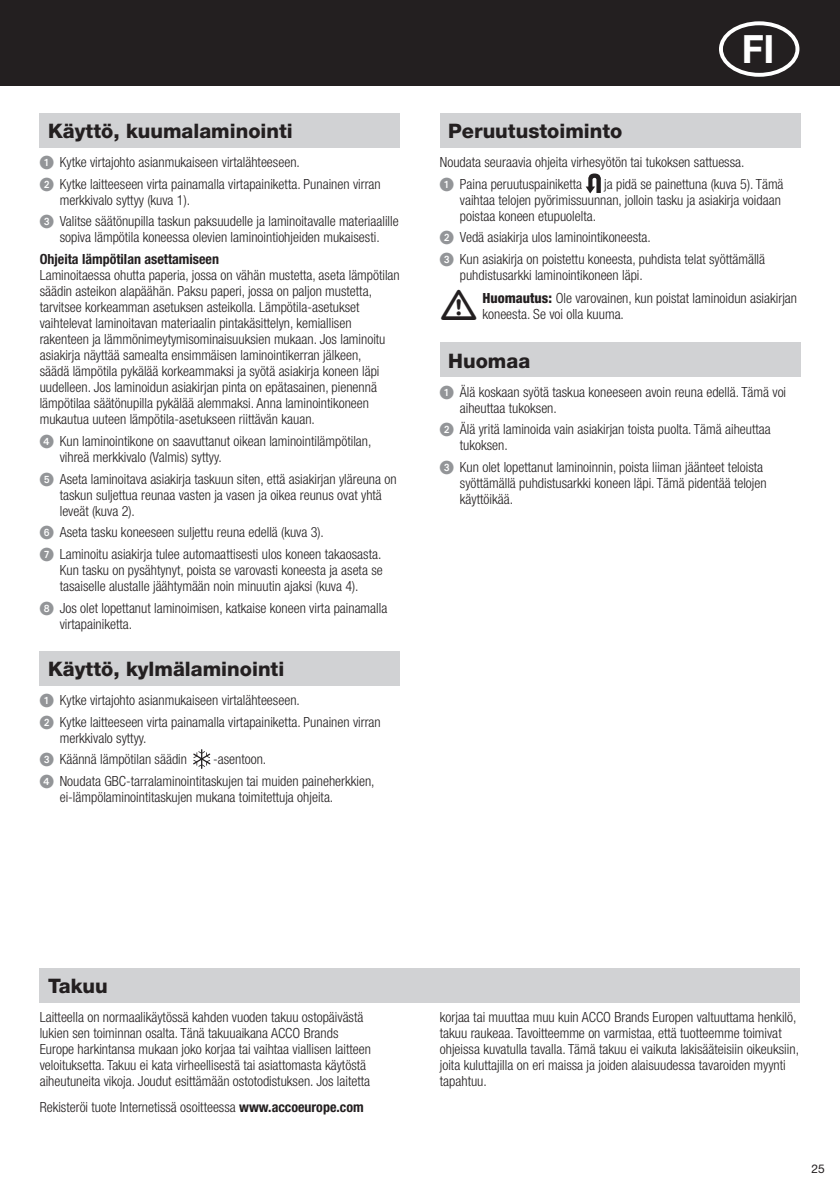
<style>
.page{position:relative;width:840px;height:1191px;background:#fff}
.page>*{position:absolute;margin:0;border:0;box-sizing:border-box;transform-origin:0 0}
.t1{font:700 39px "Helvetica Neue";color:#fff;scale:.95 1}
.t2{font:800 20px "Helvetica Neue";color:#231f20}
.t3{font:300 condensed 14px/16px "Helvetica Neue";color:#231f20}
.t4{font:700 condensed 14px "Helvetica Neue";color:#231f20}
.t5{font:12px "Helvetica Neue";color:#231f20}
.s1{font-family:"European Pi One";font-weight:400;font-stretch:normal;color:#939598}
.s2{font-weight:800}
.s3{font-weight:700}
</style>
<div class="page">
<div style="left:0;top:0;width:839px;height:85px;background:#231f20"></div>
<div style="left:40px;top:113px;width:360px;height:34px;background:#d1d2d4"></div>
<div style="left:40px;top:651px;width:360px;height:34px;background:#d1d2d4"></div>
<svg style="left:193px;top:749px;width:17px;height:20px"></svg>
<div style="left:439px;top:113px;width:360px;height:34px;background:#d1d2d4"></div>
<svg style="left:585px;top:173px;width:15px;height:20px"></svg>
<div style="left:439px;top:343px;width:360px;height:34px;background:#d1d2d4"></div>
<div style="left:40px;top:968px;width:759px;height:34px;background:#d1d2d4"></div>
<h2 class="t2" style="left:48px;top:119px;width:246px">Käyttö, kuumalaminointi</h2>
<p class="t3" style="left:40px;top:151px;width:342px;line-height:21.6px"><span class="s1">1</span> Kytke virtajohto asianmukaiseen virtalähteeseen.<br><span class="s1">2</span> Kytke laitteeseen virta painamalla virtapainiketta. Punainen virran</p>
<p class="t3" style="left:40px;top:189px;width:360px;line-height:21.6px;text-indent:20px">merkkivalo syttyy (kuva 1).<br><span class="s1">3</span> Valitse säätönupilla taskun paksuudelle ja laminoitavalle materiaalille</p>
<p class="t3" style="left:60px;top:229px;width:321px">sopiva lämpötila koneessa olevien laminointiohjeiden mukaisesti.</p>
<p class="t4" style="left:40px;top:251px;width:181px">Ohjeita lämpötilan asettamiseen</p>
<p class="t3" style="left:40px;top:267px;width:361px">Laminoitaessa ohutta paperia, jossa on vähän mustetta, aseta lämpötilan säädin asteikon alapäähän. Paksu paperi, jossa on paljon mustetta, tarvitsee korkeamman asetuksen asteikolla. Lämpötila-asetukset vaihtelevat laminoitavan materiaalin pintakäsittelyn, kemiallisen rakenteen ja lämmönimeytymisominaisuuksien mukaan. Jos laminoitu asiakirja näyttää samealta ensimmäisen laminointikerran jälkeen,<br>säädä lämpötila pykälää korkeammaksi ja syötä asiakirja koneen läpi uudelleen. Jos laminoidun asiakirjan pinta on epätasainen, pienennä lämpötilaa säätönupilla pykälää alemmaksi. Anna laminointikoneen mukautua uuteen lämpötila-asetukseen riittävän kauan.</p>
<p class="t3" style="left:60px;top:433px;width:313px;text-indent:-20px"><span class="s1">4</span> Kun laminointikone on saavuttanut oikean laminointilämpötilan, vihreä merkkivalo (Valmis) syttyy.</p>
<p class="t3" style="left:60px;top:470px;width:338px;text-indent:-20px"><span class="s1">5</span> Aseta laminoitava asiakirja taskuun siten, että asiakirjan yläreuna on taskun suljettua reunaa vasten ja vasen ja oikea reunus ovat yhtä leveät (kuva 2).</p>
<p class="t3" style="left:40px;top:521px;width:343px;line-height:21.6px"><span class="s1">6</span> Aseta tasku koneeseen suljettu reuna edellä (kuva 3).<br><span class="s1">7</span> Laminoitu asiakirja tulee automaattisesti ulos koneen takaosasta.</p>
<p class="t3" style="left:60px;top:562px;width:324px">Kun tasku on pysähtynyt, poista se varovasti koneesta ja aseta se tasaiselle alustalle jäähtymään noin minuutin ajaksi (kuva 4).</p>
<p class="t3" style="left:60px;top:599px;width:329px;text-indent:-20px"><span class="s1">8</span> Jos olet lopettanut laminoimisen, katkaise koneen virta painamalla virtapainiketta.</p>
<h2 class="t2" style="left:48px;top:657px;width:237px">Käyttö, kylmälaminointi</h2>
<p class="t3" style="left:40px;top:689px;width:342px;line-height:21.6px"><span class="s1">1</span> Kytke virtajohto asianmukaiseen virtalähteeseen.<br><span class="s1">2</span> Kytke laitteeseen virta painamalla virtapainiketta. Punainen virran</p>
<p class="t3" style="left:40px;top:727px;width:149px;line-height:21.6px;text-indent:20px">merkkivalo syttyy.<br><span class="s1">3</span> Käännä lämpötilan säädin</p>
<p class="t3" style="left:40px;top:748px;width:336px;line-height:21.6px;text-indent:173px">-asentoon.<br><span class="s1">4</span> Noudata GBC-tarralaminointitaskujen tai muiden paineherkkien,</p>
<p class="t3" style="left:60px;top:789px;width:275px">ei-lämpölaminointitaskujen mukana toimitettuja ohjeita.</p>
<h1 class="t1" style="left:717px;top:25px;width:88px">□F I</h1>
<h2 class="t2" style="left:448px;top:119px;width:176px">Peruutustoiminto</h2>
<p class="t3" style="left:439px;top:151px;width:306px;line-height:21.6px">Noudata seuraavia ohjeita virhesyötön tai tukoksen sattuessa.<br><span class="s1">1</span> Paina peruutuspainiketta</p>
<p class="t3" style="left:459px;top:176px;width:325px;text-indent:144px">ja pidä se painettuna (kuva 5). Tämä vaihtaa telojen pyörimissuunnan, jolloin tasku ja asiakirja voidaan poistaa koneen etupuolelta.</p>
<p class="t3" style="left:439px;top:227px;width:326px;line-height:21.6px"><span class="s1">2</span> Vedä asiakirja ulos laminointikoneesta.<br><span class="s1">3</span> Kun asiakirja on poistettu koneesta, puhdista telat syöttämällä</p>
<p class="t3" style="left:482px;top:264px;width:316px;line-height:22.6px;text-indent:-23px">puhdistusarkki laminointikoneen läpi.<br><span class="s2">Huomautus:</span> Ole varovainen, kun poistat laminoidun asiakirjan</p>
<p class="t3" style="left:482px;top:306px;width:143px">koneesta. Se voi olla kuuma.</p>
<h2 class="t2" style="left:448px;top:348px;width:83px">Huomaa</h2>
<p class="t3" style="left:459px;top:383px;width:327px;text-indent:-20px"><span class="s1">1</span> Älä koskaan syötä taskua koneeseen avoin reuna edellä. Tämä voi aiheuttaa tukoksen.</p>
<p class="t3" style="left:459px;top:421px;width:312px;text-indent:-20px"><span class="s1">2</span> Älä yritä laminoida vain asiakirjan toista puolta. Tämä aiheuttaa tukoksen.</p>
<p class="t3" style="left:459px;top:459px;width:308px;text-indent:-20px"><span class="s1">3</span> Kun olet lopettanut laminoinnin, poista liiman jäänteet teloista syöttämällä puhdistusarkki koneen läpi. Tämä pidentää telojen käyttöikää.</p>
<h2 class="t2" style="left:48px;top:973px;width:61px">Takuu</h2>
<p class="t3" style="left:40px;top:1008px;width:333px">Laitteella on normaalikäytössä kahden vuoden takuu ostopäivästä lukien sen toiminnan osalta. Tänä takuuaikana ACCO Brands Europe harkintansa mukaan joko korjaa tai vaihtaa viallisen laitteen veloituksetta. Takuu ei kata virheellisestä tai asiattomasta käytöstä aiheutuneita vikoja. Joudut esittämään ostotodistuksen. Jos laitetta</p>
<p class="t3" style="left:439px;top:1008px;width:360px">korjaa tai muuttaa muu kuin ACCO Brands Europen valtuuttama henkilö, takuu raukeaa. Tavoitteemme on varmistaa, että tuotteemme toimivat ohjeissa kuvatulla tavalla. Tämä takuu ei vaikuta lakisääteisiin oikeuksiin, joita kuluttajilla on eri maissa ja joiden alaisuudessa tavaroiden myynti tapahtuu.</p>
<p class="t3" style="left:40px;top:1098px;width:325px">Rekisteröi tuote Internetissä osoitteessa <span class="s3">www.accoeurope.com</span></p>
<p class="t5" style="left:811px;top:1161px;width:15px">25</p>
</div>
